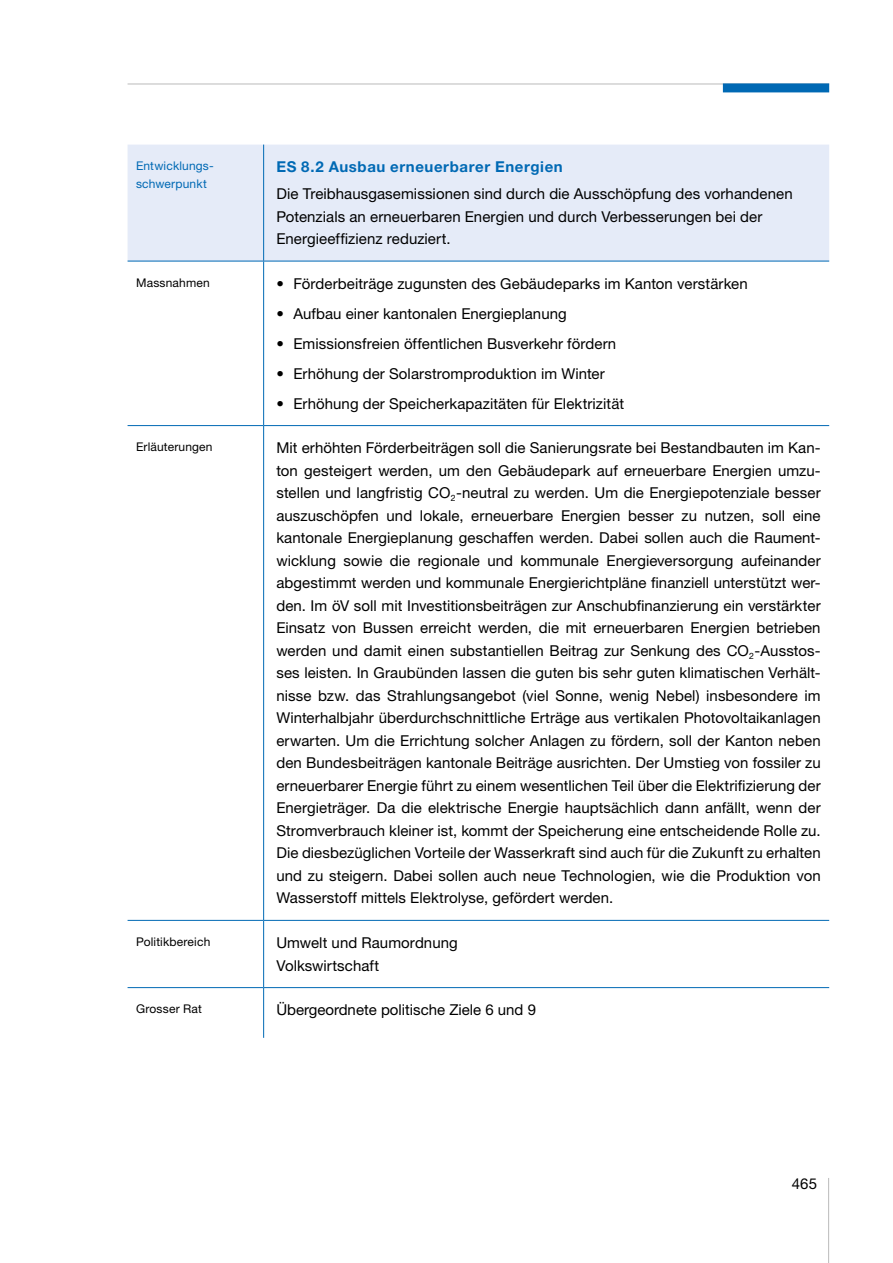
<style>
.page{position:relative;width:893px;height:1263px;background:#fff}
.page>*{position:absolute;margin:0;border:0;box-sizing:border-box;transform-origin:0 0}
.t1{font:15px/22.5px "Helvetica Neue LT Std";letter-spacing:.005em;color:#000}
.t2{font:700 15px "Helvetica Neue LT Std";letter-spacing:.04em;color:#0069b4}
.t3{font:12px "Helvetica Neue LT Std";letter-spacing:.015em;color:#000}
.t4{font:12px/18px "Helvetica Neue LT Std";letter-spacing:.015em;color:#0069b4}
.s1{font-weight:900}
</style>
<div class="page">
<hr style="left:828px;top:1178px;width:1px;height:85px;background:#c2c2c2">
<hr style="left:128px;top:83px;width:701px;height:2px;background:#c2c2c2">
<div style="left:723px;top:83px;width:106px;height:9px;background:#0069b4"></div>
<div style="left:128px;top:145px;width:701px;height:116px;background:#e5ebf8"></div>
<hr style="left:263px;top:145px;width:1px;height:116px;background:#0069b4">
<hr style="left:128px;top:261px;width:136px;height:1px;background:#0069b4">
<hr style="left:264px;top:261px;width:565px;height:1px;background:#0069b4">
<hr style="left:263px;top:261px;width:1px;height:164px;background:#0069b4">
<hr style="left:128px;top:425px;width:136px;height:1px;background:#0069b4">
<hr style="left:264px;top:425px;width:565px;height:1px;background:#0069b4">
<hr style="left:263px;top:426px;width:1px;height:494px;background:#0069b4">
<hr style="left:128px;top:920px;width:136px;height:1px;background:#0069b4">
<hr style="left:264px;top:920px;width:565px;height:1px;background:#0069b4">
<hr style="left:263px;top:921px;width:1px;height:66px;background:#0069b4">
<hr style="left:128px;top:987px;width:136px;height:1px;background:#0069b4">
<hr style="left:264px;top:987px;width:565px;height:1px;background:#0069b4">
<hr style="left:263px;top:988px;width:1px;height:50px;background:#0069b4">
<p class="t4" style="left:136px;top:157px;width:78px">Entwicklungs&shy;schwerpunkt</p>
<p class="t2" style="left:276px;top:158px;width:288px">ES 8.2 Ausbau erneuerbarer Energien</p>
<p class="t1" style="left:276px;top:182px;width:518px">Die Treibhausgasemissionen sind durch die Ausschöpfung des vorhandenen<br>Potenzials an erneuerbaren Energien und durch Verbesserungen bei der<br>Energieeffizienz reduziert.</p>
<p class="t3" style="left:136px;top:275px;width:75px">Massnahmen</p>
<p class="t1" style="left:276px;top:272px;width:473px"><span class="s1">•</span> Förderbeiträge zugunsten des Gebäudeparks im Kanton verstärken</p>
<p class="t1" style="left:276px;top:302px;width:292px"><span class="s1">•</span> Aufbau einer kantonalen Energieplanung</p>
<p class="t1" style="left:276px;top:332px;width:341px"><span class="s1">•</span> Emissionsfreien öffentlichen Busverkehr fördern</p>
<p class="t1" style="left:276px;top:362px;width:330px"><span class="s1">•</span> Erhöhung der Solarstromproduktion im Winter</p>
<p class="t1" style="left:276px;top:392px;width:349px"><span class="s1">•</span> Erhöhung der Speicherkapazitäten für Elektrizität</p>
<p class="t3" style="left:136px;top:440px;width:78px">Erläuterungen</p>
<p class="t1" style="left:276px;top:436px;width:546px;text-align:justify">Mit erhöhten Förderbeiträgen soll die Sanierungsrate bei Bestandbauten im Kan&shy;ton gesteigert werden, um den Gebäudepark auf erneuerbare Energien umzu&shy;stellen und langfristig CO<sub>2</sub>-neutral zu werden. Um die Energiepotenziale besser auszuschöpfen und lokale, erneuerbare Energien besser zu nutzen, soll eine kantonale Energieplanung geschaffen werden. Dabei sollen auch die Raument&shy;wicklung sowie die regionale und kommunale Energieversorgung aufeinander abgestimmt werden und kommunale Energierichtpläne finanziell unterstützt wer&shy;den. Im öV soll mit Investitionsbeiträgen zur Anschubfinanzierung ein verstärkter Einsatz von Bussen erreicht werden, die mit erneuerbaren Energien betrieben werden und damit einen substantiellen Beitrag zur Senkung des CO<sub>2</sub>-Ausstos&shy;ses leisten. In Graubünden lassen die guten bis sehr guten klimatischen Verhält&shy;nisse bzw. das Strahlungsangebot (viel Sonne, wenig Nebel) insbesondere im Winterhalbjahr überdurchschnittliche Erträge aus vertikalen Photovoltaikanlagen erwarten. Um die Errichtung solcher Anlagen zu fördern, soll der Kanton neben den Bundesbeiträgen kantonale Beiträge ausrichten. Der Umstieg von fossiler zu erneuerbarer Energie führt zu einem wesentlichen Teil über die Elektrifizierung der Energieträger. Da die elektrische Energie hauptsächlich dann anfällt, wenn der Stromverbrauch kleiner ist, kommt der Speicherung eine entscheidende Rolle zu.<br>Die diesbezüglichen Vorteile der Wasserkraft sind auch für die Zukunft zu erhalten und zu steigern. Dabei sollen auch neue Technologien, wie die Produktion von Wasserstoff mittels Elektrolyse, gefördert werden.</p>
<p class="t3" style="left:136px;top:934px;width:76px">Politikbereich</p>
<p class="t1" style="left:276px;top:931px;width:183px">Umwelt und Raumordnung<br>Volkswirtschaft</p>
<p class="t3" style="left:136px;top:1002px;width:67px">Grosser Rat</p>
<p class="t1" style="left:276px;top:998px;width:261px">Übergeordnete politische Ziele 6 und 9</p>
<p class="t1" style="left:792px;top:1172px;width:27px">465</p>
</div>
